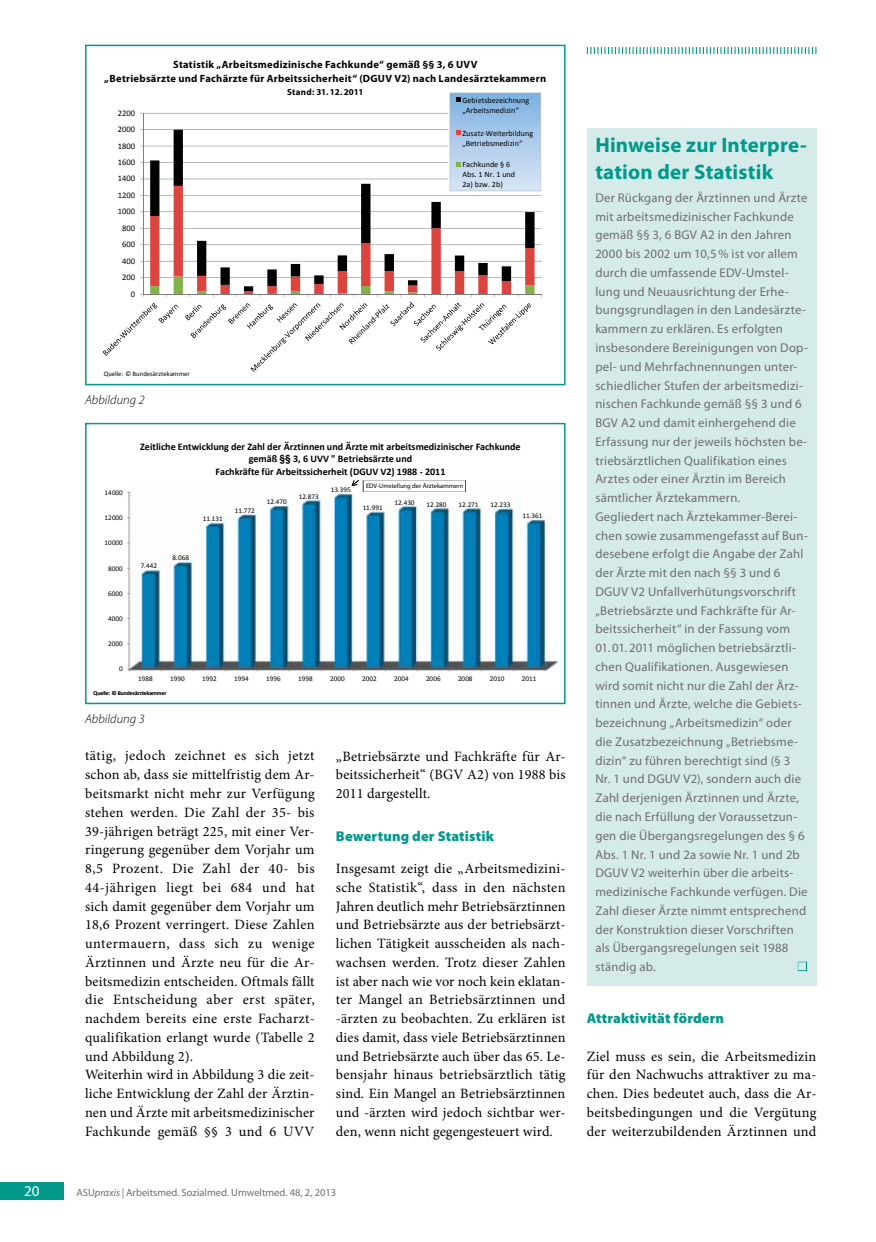
<style>
.page{position:relative;width:876px;height:1242px;background:#fff}
.page>*{position:absolute;margin:0;border:0;box-sizing:border-box;transform-origin:0 0}
.t1{font:27px "Minion Pro";color:#d5ebe9}
.t2{font:700 21px/27px "Myriad Pro";letter-spacing:.01em;color:#00998a}
.t3{font:700 15.45px "Calibri";color:#000}
.t4{font:15px "Myriad Pro";color:#fff}
.t5{font:14.25px/18.8px "Minion Pro";letter-spacing:.02em;color:#000;text-align:justify}
.t6{font:900 14.25px "Myriad Pro";letter-spacing:.01em;color:#00998a}
.t7{font:12.75px/18.8px "Myriad Pro";letter-spacing:.015em;color:#6e6e6e}
.t8{font:italic 300 12.75px "Myriad Pro";letter-spacing:.005em;color:#000}
.t9{font:700 10.5px/13.5px "Myriad Pro";letter-spacing:.03em;color:#000;text-align:center}
.t10{font:10.5px "Myriad Pro";color:#6e6e6e}
.t11{font:700 10.05px/12.3px "Calibri";color:#000;text-align:center}
.t12{font:700 9px "Myriad Pro";letter-spacing:.025em;color:#000}
.t13{font:8.55px "Calibri";color:#000}
.t14{font:8.1px/9.9px "Calibri";color:#000}
.t15{font:7.2px "Calibri";color:#000}
.t16{font:6.75px "Calibri";letter-spacing:-.005em;color:#000}
.t17{font:6.45px "Myriad Pro";letter-spacing:.005em;color:#000}
.t18{font:5.85px "Calibri";letter-spacing:-.005em;color:#000}
.s1{font-family:"Helvetica"}
.s2{font-style:italic}
</style>
<div class="page">
<div style="left:0;top:1182px;width:64px;height:17px;background:#00998a"></div>
<img style="left:128px;top:485px;width:430px;height:185px">
<div style="left:85px;top:423px;width:481px;height:281px;border:2px solid #00998a"></div>
<svg style="left:352px;top:480px;width:114px;height:12px"></svg>
<div style="left:85px;top:45px;width:481px;height:340px;border:2px solid #00998a"></div>
<svg style="left:103px;top:93px;width:439px;height:279px"></svg>
<div style="left:587px;top:128px;width:229px;height:857px;background:#d5ebe9"></div>
<div style="left:798px;top:961px;width:9px;height:10px;border:2px solid #00998a"></div>
<svg style="left:587px;top:47px;width:229px;height:7px"></svg>
<p class="t9" style="left:104px;top:58px;width:443px">Statistik „Arbeitsmedizinische Fachkunde“ gemäß §§ 3, 6 UVV<br>„Betriebsärzte und Fachärzte für Arbeitssicherheit“ (DGUV V2) nach Landesärztekammern</p>
<p class="t12" style="left:287px;top:87px;width:78px">Stand: 31. 12. 2011</p>
<p class="t3" style="left:285px;top:65px;width:174px">nach Landesärztekammern</p>
<p class="t13" style="left:118px;top:107px;width:19px">2200</p>
<p class="t13" style="left:118px;top:124px;width:19px">2000</p>
<p class="t13" style="left:118px;top:140px;width:19px">1800</p>
<p class="t13" style="left:118px;top:157px;width:19px">1600</p>
<p class="t13" style="left:118px;top:173px;width:19px">1400</p>
<p class="t13" style="left:118px;top:190px;width:19px">1200</p>
<p class="t13" style="left:118px;top:206px;width:19px">1000</p>
<p class="t13" style="left:122px;top:222px;width:14px">800</p>
<p class="t13" style="left:122px;top:239px;width:14px">600</p>
<p class="t13" style="left:122px;top:255px;width:14px">400</p>
<p class="t13" style="left:122px;top:272px;width:14px">200</p>
<p class="t13" style="left:131px;top:288px;width:6px">0</p>
<p class="t16" style="left:104px;top:369px;width:87px">Quelle: © Bundesärztekammer</p>
<p class="t8" style="left:85px;top:393px;width:61px">Abbildung 2</p>
<p class="t14" style="left:462px;top:96px;width:68px">Gebietsbezeichnung „Arbeitsmedizin“</p>
<p class="t14" style="left:462px;top:128px;width:72px">Zusatz-Weiterbildung „Betriebsmedizin“</p>
<p class="t14" style="left:462px;top:159px;width:54px">Fachkunde § 6<br>Abs. 1 Nr. 1 und<br>2a) bzw. 2b)</p>
<p class="t15" style="left:105px;top:488px;width:20px">14000</p>
<p class="t15" style="left:105px;top:513px;width:20px">12000</p>
<p class="t15" style="left:105px;top:538px;width:20px">10000</p>
<p class="t15" style="left:108px;top:563px;width:16px">8000</p>
<p class="t15" style="left:108px;top:589px;width:16px">6000</p>
<p class="t15" style="left:108px;top:614px;width:16px">4000</p>
<p class="t15" style="left:108px;top:639px;width:16px">2000</p>
<p class="t15" style="left:119px;top:664px;width:5px">0</p>
<p class="t11" style="left:140px;top:440px;width:382px">Zeitliche Entwicklung der Zahl der Ärztinnen und Ärzte mit arbeitsmedizinischer Fachkunde gemäß <span class="s1">§§</span> 3, 6 UVV " Betriebsärzte und<br>Fachkräfte für Arbeitssicherheit (DGUV V2) 1988 - 2011</p>
<p class="t15" style="left:141px;top:560px;width:18px">7.442</p>
<p class="t15" style="left:173px;top:553px;width:18px">8.068</p>
<p class="t15" style="left:203px;top:514px;width:21px">11.131</p>
<p class="t15" style="left:235px;top:506px;width:21px">11.772</p>
<p class="t15" style="left:267px;top:497px;width:21px">12.470</p>
<p class="t15" style="left:299px;top:492px;width:21px">12.873</p>
<p class="t15" style="left:331px;top:485px;width:21px">13.395</p>
<p class="t17" style="left:366px;top:482px;width:99px">EDV-Umstellung der Ärztekammern</p>
<p class="t15" style="left:363px;top:503px;width:21px">11.991</p>
<p class="t15" style="left:395px;top:498px;width:21px">12.430</p>
<p class="t15" style="left:427px;top:499px;width:21px">12.280</p>
<p class="t15" style="left:459px;top:500px;width:21px">12.271</p>
<p class="t15" style="left:491px;top:500px;width:21px">12.233</p>
<p class="t15" style="left:522px;top:511px;width:21px">11.361</p>
<p class="t15" style="left:138px;top:673px;width:16px">1988</p>
<p class="t15" style="left:170px;top:673px;width:16px">1990</p>
<p class="t15" style="left:202px;top:673px;width:16px">1992</p>
<p class="t15" style="left:234px;top:673px;width:16px">1994</p>
<p class="t15" style="left:266px;top:673px;width:16px">1996</p>
<p class="t15" style="left:298px;top:673px;width:16px">1998</p>
<p class="t15" style="left:330px;top:673px;width:16px">2000</p>
<p class="t15" style="left:362px;top:673px;width:16px">2002</p>
<p class="t15" style="left:394px;top:673px;width:16px">2004</p>
<p class="t15" style="left:426px;top:673px;width:16px">2006</p>
<p class="t15" style="left:458px;top:673px;width:16px">2008</p>
<p class="t15" style="left:490px;top:673px;width:16px">2010</p>
<p class="t15" style="left:522px;top:673px;width:16px">2011</p>
<p class="t18" style="left:94px;top:689px;width:74px">Quelle: © Bundesärztekammer</p>
<p class="t8" style="left:85px;top:712px;width:61px">Abbildung 3</p>
<p class="t5" style="left:85px;top:746px;width:231px;text-align:left">tätig, jedoch zeichnet es sich jetzt schon ab, dass sie mittelfristig dem Ar&shy;beitsmarkt nicht mehr zur Verfügung stehen werden. Die Zahl der 35- bis 39-jährigen beträgt 225, mit einer Ver&shy;ringerung gegenüber dem Vorjahr um 8,5 Prozent. Die Zahl der 40- bis 44-jährigen liegt bei 684 und hat sich damit gegenüber dem Vorjahr um 18,6 Prozent verringert. Diese Zahlen untermauern, dass sich zu wenige Ärztinnen und Ärzte neu für die Ar&shy;beitsmedizin entscheiden. Oftmals fällt die Entscheidung aber erst später, nachdem bereits eine erste Facharzt&shy;qualifikation erlangt wurde (Tabelle 2 und Abbildung 2).<br>Weiterhin wird in Abbildung 3 die zeit&shy;liche Entwicklung der Zahl der Ärztin&shy;nen und Ärzte mit arbeitsmedizinischer Fachkunde gemäß §§ 3 und 6 UVV</p>
<p class="t5" style="left:336px;top:746px;width:231px">„Betriebsärzte und Fachkräfte für Ar&shy;beitssicherheit“ (BGV A2) von 1988 bis 2011 dargestellt.</p>
<p class="t6" style="left:336px;top:827px;width:159px">Bewertung der Statistik</p>
<p class="t5" style="left:336px;top:859px;width:231px">Insgesamt zeigt die „Arbeitsmedizini&shy;sche Statistik“, dass in den nächsten Jahren deutlich mehr Betriebsärztinnen und Betriebsärzte aus der betriebsärzt&shy;lichen Tätigkeit ausscheiden als nach&shy;wachsen werden. Trotz dieser Zahlen ist aber nach wie vor noch kein eklatan&shy;ter Mangel an Betriebsärztinnen und -ärzten zu beobachten. Zu erklären ist dies damit, dass viele Betriebsärztinnen und Betriebsärzte auch über das 65. Le&shy;bensjahr hinaus betriebsärztlich tätig sind. Ein Mangel an Betriebsärztinnen und -ärzten wird jedoch sichtbar wer&shy;den, wenn nicht gegengesteuert wird.</p>
<p class="t4" style="left:24px;top:1182px;width:17px">20</p>
<p class="t10" style="left:77px;top:1186px;width:261px">ASU<span class="s2">praxis |</span> Arbeitsmed. Sozialmed. Umweltmed. 48, 2, 2013</p>
<h2 class="t2" style="left:595px;top:132px;width:213px">Hinweise zur Interpre&shy;tation der Statistik</h2>
<p class="t7" style="left:595px;top:188px;width:214px">Der Rückgang der Ärztinnen und Ärzte mit arbeitsmedizinischer Fachkunde gemäß §§ 3, 6 BGV A2 in den Jahren 2000 bis 2002 um 10,5% ist vor allem durch die umfassende EDV-Umstel&shy;lung und Neuausrichtung der Erhe&shy;bungsgrundlagen in den Landesärzte&shy;kammern zu erklären. Es erfolgten insbesondere Bereinigungen von Dop&shy;pel- und Mehrfachnennungen unter&shy;schiedlicher Stufen der arbeitsmedizi&shy;nischen Fachkunde gemäß §§ 3 und 6<br>BGV A2 und damit einhergehend die Erfassung nur der jeweils höchsten be&shy;triebsärztlichen Qualifikation eines Arztes oder einer Ärztin im Bereich sämtlicher Ärztekammern.<br>Gegliedert nach Ärztekammer-Berei&shy;chen sowie zusammengefasst auf Bun&shy;desebene erfolgt die Angabe der Zahl der Ärzte mit den nach §§ 3 und 6<br>DGUV V2 Unfallverhütungsvorschrift „Betriebsärzte und Fachkräfte für Ar&shy;beitssicherheit“ in der Fassung vom</p>
<p class="t7" style="left:595px;top:639px;width:214px">01. 01. 2011 möglichen betriebsärztli&shy;chen Qualifikationen. Ausgewiesen wird somit nicht nur die Zahl der Ärz&shy;tinnen und Ärzte, welche die Gebiets&shy;bezeichnung „Arbeitsmedizin“ oder die Zusatzbezeichnung „Betriebsme&shy;dizin“ zu führen berechtigt sind (§ 3<br>Nr. 1 und DGUV V2), sondern auch die Zahl derjenigen Ärztinnen und Ärzte, die nach Erfüllung der Voraussetzun&shy;gen die Übergangsregelungen des § 6<br>Abs. 1 Nr. 1 und 2a sowie Nr. 1 und 2b DGUV V2 weiterhin über die arbeits&shy;medizinische Fachkunde verfügen. Die Zahl dieser Ärzte nimmt entsprechend der Konstruktion dieser Vorschriften als Übergangsregelungen seit 1988 ständig ab.</p>
<h1 class="t1" style="left:797px;top:946px;width:12px">■</h1>
<p class="t6" style="left:587px;top:1010px;width:139px">Attraktivität fördern</p>
<p class="t5" style="left:587px;top:1046px;width:231px">Ziel muss es sein, die Arbeitsmedizin für den Nachwuchs attraktiver zu ma&shy;chen. Dies bedeutet auch, dass die Ar&shy;beitsbedingungen und die Vergütung der weiterzubildenden Ärztinnen und</p>
</div>
